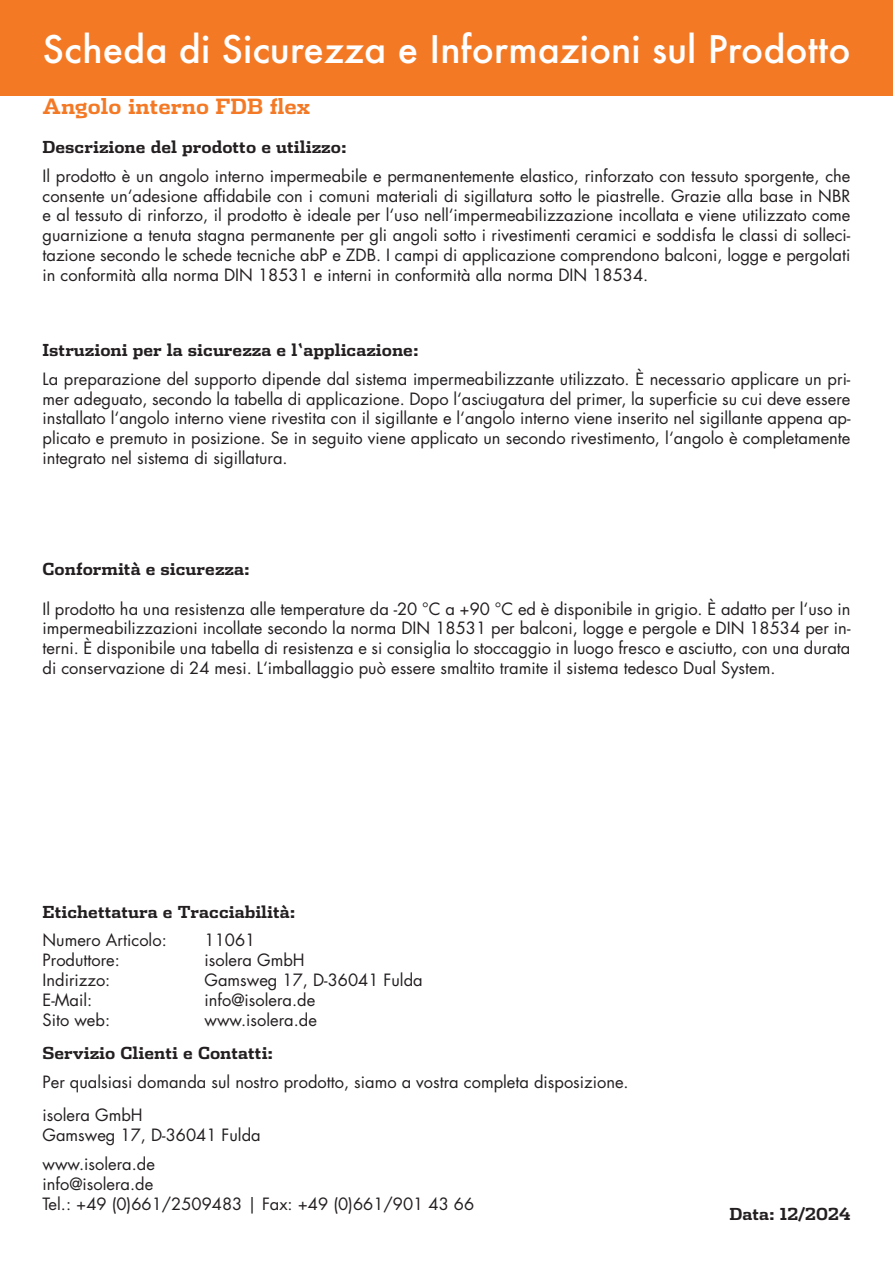
<style>
.page{position:relative;width:893px;height:1263px;background:#fff}
.page>*{position:absolute;margin:0;border:0;box-sizing:border-box;transform-origin:0 0}
.t1{font:500 36.9px "Futura";color:#fff}
.t2{font:700 21px "Dispatch";color:#f47925}
.t3{font:16.5px/19.8px "Futura Std";color:#231f20;text-align:justify}
.t4{font:700 16.5px "Dispatch";color:#231f20}
</style>
<div class="page">
<div style="left:0;top:0;width:893px;height:96px;background:#f47925"></div>
<h1 class="t1" style="left:43px;top:24px;width:809px">Scheda di Sicurezza e Informazioni sul Prodotto</h1>
<p class="t2" style="left:43px;top:92px;width:269px">Angolo interno FDB flex</p>
<p class="t4" style="left:43px;top:135px;width:306px">Descrizione del prodotto e utilizzo:</p>
<p class="t3" style="left:43px;top:166px;width:809px">Il prodotto è un angolo interno impermeabile e permanentemente elastico, rinforzato con tessuto sporgente, che consente un‘adesione affidabile con i comuni materiali di sigillatura sotto le piastrelle. Grazie alla base in NBR e al tessuto di rinforzo, il prodotto è ideale per l‘uso nell‘impermeabilizzazione incollata e viene utilizzato come guarnizione a tenuta stagna permanente per gli angoli sotto i rivestimenti ceramici e soddisfa le classi di solleci&shy;tazione secondo le schede tecniche abP e ZDB. I campi di applicazione comprendono balconi, logge e pergolati in conformità alla norma DIN 18531 e interni in conformità alla norma DIN 18534.</p>
<p class="t4" style="left:43px;top:338px;width:378px">Istruzioni per la sicurezza e l‘applicazione:</p>
<p class="t3" style="left:43px;top:369px;width:809px">La preparazione del supporto dipende dal sistema impermeabilizzante utilizzato. È necessario applicare un pri&shy;mer adeguato, secondo la tabella di applicazione. Dopo l‘asciugatura del primer, la superficie su cui deve essere installato l‘angolo interno viene rivestita con il sigillante e l‘angolo interno viene inserito nel sigillante appena ap&shy;plicato e premuto in posizione. Se in seguito viene applicato un secondo rivestimento, l‘angolo è completamente integrato nel sistema di sigillatura.</p>
<p class="t4" style="left:43px;top:557px;width:209px">Conformità e sicurezza:</p>
<p class="t3" style="left:43px;top:599px;width:809px">Il prodotto ha una resistenza alle temperature da -20 °C a +90 °C ed è disponibile in grigio. È adatto per l‘uso in impermeabilizzazioni incollate secondo la norma DIN 18531 per balconi, logge e pergole e DIN 18534 per in&shy;terni. È disponibile una tabella di resistenza e si consiglia lo stoccaggio in luogo fresco e asciutto, con una durata di conservazione di 24 mesi. L‘imballaggio può essere smaltito tramite il sistema tedesco Dual System.</p>
<p class="t4" style="left:43px;top:900px;width:255px">Etichettatura e Tracciabilità:</p>
<p class="t3" style="left:43px;top:931px;width:126px">Numero Articolo:</p>
<p class="t3" style="left:205px;top:931px;width:52px">11061</p>
<p class="t3" style="left:43px;top:950px;width:79px">Produttore:</p>
<p class="t3" style="left:205px;top:950px;width:102px">isolera GmbH</p>
<p class="t3" style="left:43px;top:970px;width:69px">Indirizzo:</p>
<p class="t3" style="left:205px;top:970px;width:220px">Gamsweg 17, D-36041 Fulda</p>
<p class="t3" style="left:43px;top:990px;width:51px">E-Mail:</p>
<p class="t3" style="left:205px;top:990px;width:112px">info@isolera.de</p>
<p class="t3" style="left:43px;top:1010px;width:69px">Sito web:</p>
<p class="t3" style="left:205px;top:1010px;width:114px">www.isolera.de</p>
<p class="t4" style="left:43px;top:1042px;width:232px">Servizio Clienti e Contatti:</p>
<p class="t3" style="left:43px;top:1065px;width:588px;line-height:33.5px">Per qualsiasi domanda sul nostro prodotto, siamo a vostra completa disposizione. isolera GmbH</p>
<p class="t3" style="left:43px;top:1121px;width:220px;line-height:28.8px">Gamsweg 17, D-36041 Fulda www.isolera.de</p>
<p class="t3" style="left:43px;top:1174px;width:433px">info@isolera.de<br>Tel.: +49 (0)661/2509483 | Fax: +49 (0)661/901 43 66</p>
<p class="t4" style="left:729px;top:1203px;width:122px">Data: 12/2024</p>
</div>
